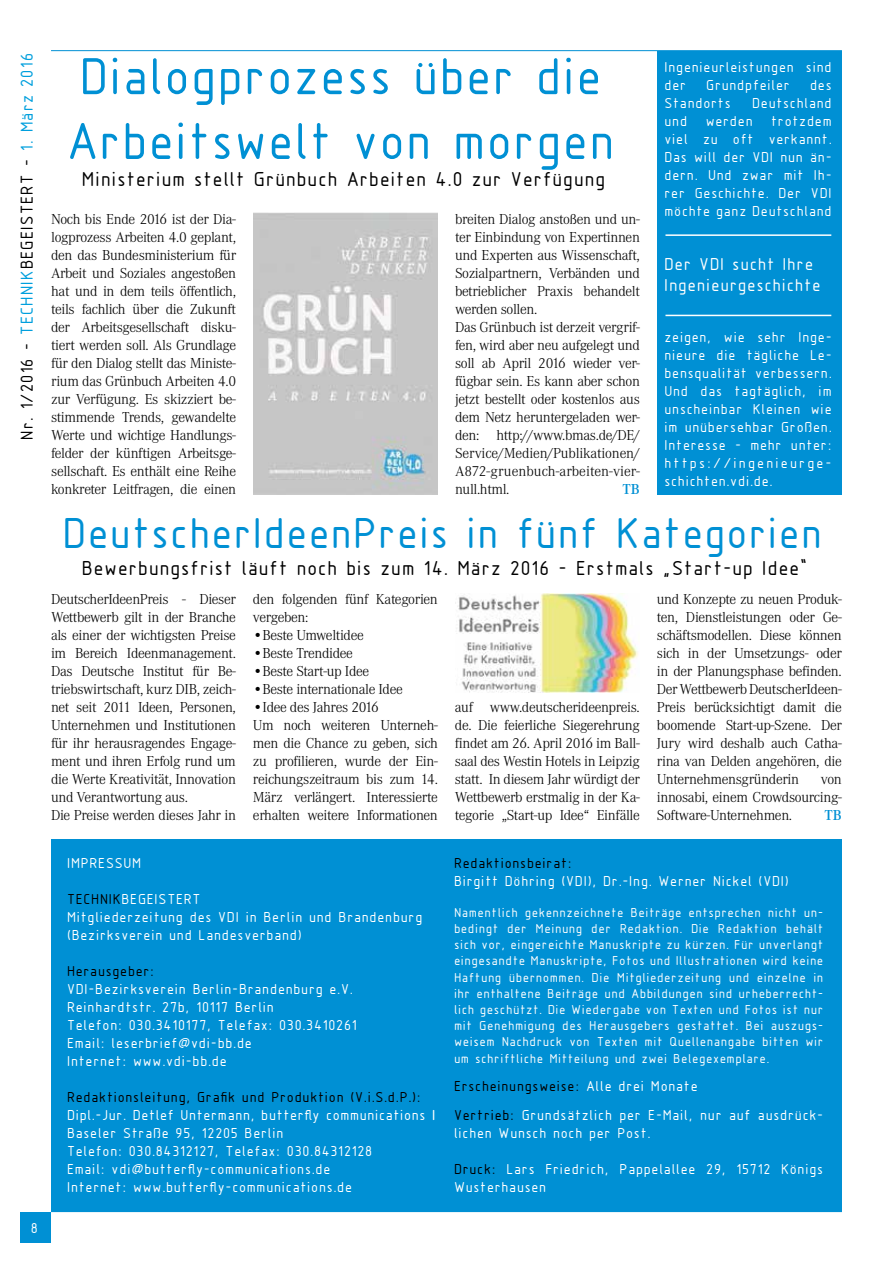
<style>
.page{position:relative;width:893px;height:1263px;background:#fff}
.page>*{position:absolute;margin:0;border:0;box-sizing:border-box;transform-origin:0 0}
.t1{font:54px/64.8px "Isonorm 3098 LW20";letter-spacing:-.025em;color:#0090d4}
.t2{font:45px "Isonorm 3098 LW20";letter-spacing:-.025em;color:#0090d4}
.t3{font:21px "Isonorm 3098 LW20";letter-spacing:-.005em;color:#000}
.t4{font:18px "Isonorm 3098 LW20";color:#000}
.t5{font:18px/21.6px "Isonorm 3098 LW20";color:#fff}
.t6{font:300 15px/18px "Corporate A";letter-spacing:-.025em;color:#000}
.t7{font:15px/18px "Isonorm 3098 LW20";color:#fff}
.t8{font:15px "Isonorm 3098 LW20";color:#000}
.t9{font:600 15px "Corporate A";color:#0090d4}
.t10{font:13.5px/16.2px "Isonorm 3098 LW20";color:#fff;text-align:justify}
.s1{color:#009fdd}
.s2{color:#000}
</style>
<div class="page">
<hr style="left:51px;top:50px;width:791px;height:1px;background:#0090d4">
<div style="left:20px;top:1212px;width:31px;height:30px;background:#0090d4"></div>
<div style="left:51px;top:839px;width:791px;height:373px;background:#0090d4"></div>
<img style="left:455px;top:593px;width:183px;height:99px">
<img style="left:253px;top:213px;width:185px;height:282px">
<div style="left:657px;top:51px;width:185px;height:444px;background:#0090d4"></div>
<hr style="left:665px;top:234px;width:166px;height:2px;background:#fff">
<hr style="left:665px;top:315px;width:166px;height:1px;background:#fff">
<p class="t4" style="left:18px;top:439px;width:389px;rotate:-90deg">Nr. 1/2016 - <span class="s1">TECHNIK</span>BEGEISTERT - <span class="s1">1. März 2016</span></p>
<p class="t7" style="left:32px;top:1219px;width:9px">8</p>
<h1 class="t1" style="left:70px;top:45px;width:552px">Dialogprozess über die<br>Arbeitswelt von morgen</h1>
<h3 class="t3" style="left:83px;top:168px;width:526px">Ministerium stellt Grünbuch Arbeiten 4.0 zur Verfügung</h3>
<p class="t6" style="left:51px;top:210px;width:186px;text-align:justify">Noch bis Ende 2016 ist der Dia&shy;logprozess Arbeiten 4.0 geplant, den das Bundesministerium für Arbeit und Soziales angestoßen hat und in dem teils öffentlich, teils fachlich über die Zukunft der Arbeitsgesellschaft disku&shy;tiert werden soll. Als Grundlage für den Dialog stellt das Ministe&shy;rium das Grünbuch Arbeiten 4.0 zur Verfügung. Es skizziert be&shy;stimmende Trends, gewandelte Werte und wichtige Handlungs&shy;felder der künftigen Arbeitsge&shy;sellschaft. Es enthält eine Reihe konkreter Leitfragen, die einen</p>
<p class="t6" style="left:455px;top:210px;width:186px">breiten Dialog anstoßen und un&shy;ter Einbindung von Expertinnen und Experten aus Wissenschaft,<br>Sozialpartnern, Verbänden und betrieblicher Praxis behandelt werden sollen.<br>Das Grünbuch ist derzeit vergrif&shy;fen, wird aber neu aufgelegt und soll ab April 2016 wieder ver&shy;fügbar sein. Es kann aber schon jetzt bestellt oder kostenlos aus dem Netz heruntergeladen wer&shy;den: http://www.bmas.de/DE/<br>Service/Medien/Publikationen/<br>A872-gruenbuch-arbeiten-vier&shy;null.html.</p>
<p class="t9" style="left:622px;top:480px;width:19px">TB</p>
<p class="t7" style="left:665px;top:58px;width:169px">Ingenieurleistungen sind der</p>
<p class="t7" style="left:707px;top:76px;width:86px">Grundpfeiler</p>
<p class="t7" style="left:811px;top:76px;width:24px">des</p>
<p class="t7" style="left:665px;top:94px;width:68px">Standorts</p>
<p class="t7" style="left:665px;top:94px;width:169px;text-align:justify;text-indent:88px">Deutschland und werden trotzdem viel zu oft verkannt.<br>Das will der VDI nun än&shy;dern. Und zwar mit Ih&shy;rer Geschichte. Der VDI möchte ganz Deutschland</p>
<p class="t5" style="left:665px;top:253px;width:159px">Der VDI sucht Ihre<br>Ingenieurgeschichte</p>
<p class="t7" style="left:665px;top:328px;width:169px;text-align:justify">zeigen, wie sehr Inge&shy;nieure die tägliche Le&shy;bensqualität verbessern.<br>Und das tagtäglich, im unscheinbar Kleinen wie im unübersehbar Großen.<br>Interesse - mehr unter: https://ingenieurge&shy;schichten.vdi.de.</p>
<h2 class="t2" style="left:66px;top:510px;width:763px">DeutscherIdeenPreis in fünf Kategorien</h2>
<h3 class="t3" style="left:83px;top:557px;width:728px">Bewerbungsfrist läuft noch bis zum 14. März 2016 - Erstmals „Start-up Idee“</h3>
<p class="t6" style="left:51px;top:591px;width:186px">DeutscherIdeenPreis - Dieser<br>Wettbewerb gilt in der Branche als einer der wichtigsten Preise im Bereich Ideenmanagement.<br>Das Deutsche Institut für Be&shy;triebswirtschaft, kurz DIB, zeich&shy;net seit 2011 Ideen, Personen,<br>Unternehmen und Institutionen für ihr herausragendes Engage&shy;ment und ihren Erfolg rund um die Werte Kreativität, Innovation und Verantwortung aus.<br>Die Preise werden dieses Jahr in</p>
<p class="t6" style="left:253px;top:591px;width:186px">den folgenden fünf Kategorien vergeben:</p>
<p class="t6" style="left:657px;top:591px;width:186px;text-align:justify">und Konzepte zu neuen Produk&shy;ten, Dienstleistungen oder Ge&shy;schäftsmodellen. Diese können sich in der Umsetzungs- oder in der Planungsphase befinden.<br>Der Wettbewerb DeutscherIdeen-Preis berücksichtigt damit die boomende Start-up-Szene. Der Jury wird deshalb auch Catha&shy;rina van Delden angehören, die Unternehmensgründerin</p>
<p class="t6" style="left:253px;top:627px;width:112px">•Beste Umweltidee</p>
<p class="t6" style="left:253px;top:645px;width:102px">•Beste Trendidee</p>
<p class="t6" style="left:253px;top:663px;width:118px">•Beste Start-up Idee</p>
<p class="t6" style="left:253px;top:681px;width:151px">•Beste internationale Idee</p>
<p class="t6" style="left:253px;top:699px;width:186px">•Idee des Jahres 2016<br>Um noch weiteren Unterneh&shy;men die Chance zu geben, sich zu profilieren, wurde der Ein&shy;reichungszeitraum bis zum 14.<br>März verlängert. Interessierte erhalten weitere Informationen</p>
<p class="t6" style="left:455px;top:698px;width:186px;text-align:justify">auf www.deutscherideenpreis. de. Die feierliche Siegerehrung findet am 26. April 2016 im Ball&shy;saal des Westin Hotels in Leipzig statt. In diesem Jahr würdigt der Wettbewerb erstmalig in der Ka&shy;tegorie „Start-up Idee“ Einfälle</p>
<p class="t6" style="left:657px;top:771px;width:186px;text-align:justify;text-indent:164px">von innosabi, einem Crowdsourcing-Software-Unternehmen.</p>
<p class="t9" style="left:824px;top:807px;width:19px">TB</p>
<p class="t7" style="left:68px;top:854px;width:77px">IMPRESSUM</p>
<p class="t7" style="left:68px;top:890px;width:358px"><span class="s2">TECHNIK</span>BEGEISTERT<br>Mitgliederzeitung des VDI in Berlin und Brandenburg (Bezirksverein und Landesverband)</p>
<p class="t8" style="left:68px;top:963px;width:90px">Herausgeber:</p>
<p class="t7" style="left:68px;top:980px;width:292px">VDI-Bezirksverein Berlin-Brandenburg e.V.<br>Reinhardtstr. 27b, 10117 Berlin<br>Telefon: 030.3410177, Telefax: 030.3410261<br>Email: leserbrief@vdi-bb.de<br>Internet: www.vdi-bb.de</p>
<p class="t8" style="left:68px;top:1089px;width:356px">Redaktionsleitung, Grafik und Produktion (V.i.S.d.P.):</p>
<p class="t7" style="left:68px;top:1106px;width:370px">Dipl.-Jur. Detlef Untermann, butterfly communications | Baseler Straße 95, 12205 Berlin<br>Telefon: 030.84312127, Telefax: 030.84312128<br>Email: vdi@butterfly-communications.de<br>Internet: www.butterfly-communications.de</p>
<p class="t8" style="left:455px;top:855px;width:120px">Redaktionsbeirat:</p>
<p class="t7" style="left:455px;top:872px;width:337px">Birgitt Döhring (VDI), Dr.-Ing. Werner Nickel (VDI)</p>
<p class="t10" style="left:455px;top:904px;width:371px">Namentlich gekennzeichnete Beiträge entsprechen nicht un&shy;bedingt der Meinung der Redaktion. Die Redaktion behält sich vor, eingereichte Manuskripte zu kürzen. Für unverlangt eingesandte Manuskripte, Fotos und Illustrationen wird keine Haftung übernommen. Die Mitgliederzeitung und einzelne in ihr enthaltene Beiträge und Abbildungen sind urheberrecht&shy;lich geschützt. Die Wiedergabe von Texten und Fotos ist nur mit Genehmigung des Herausgebers gestattet. Bei auszugs&shy;weisem Nachdruck von Texten mit Quellenangabe bitten wir um schriftliche Mitteilung und zwei Belegexemplare.</p>
<p class="t7" style="left:455px;top:1072px;width:371px;line-height:28.8px"><span class="s2">Erscheinungsweise:</span> Alle drei Monate<br><span class="s2">Vertrieb:</span> Grundsätzlich per E-Mail, nur auf ausdrück-</p>
<p class="t7" style="left:455px;top:1124px;width:199px">lichen Wunsch noch per Post.</p>
<p class="t7" style="left:455px;top:1160px;width:371px"><span class="s2">Druck:</span> Lars Friedrich, Pappelallee 29, 15712 Königs<br>Wusterhausen</p>
</div>
